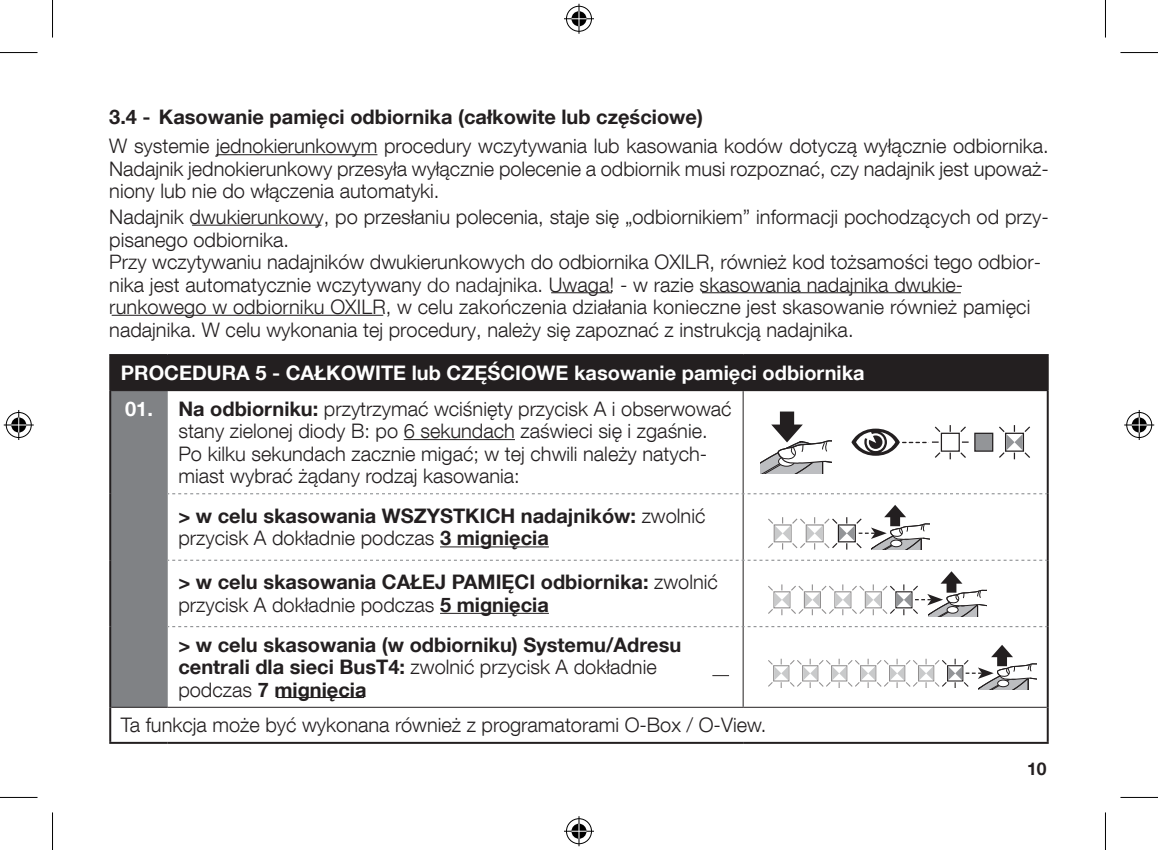
<style>
.page{position:relative;width:1158px;height:850px;background:#fff}
.page>*{position:absolute;margin:0;border:0;box-sizing:border-box;transform-origin:0 0}
.t1{font:300 20px/22.5px "Helvetica Neue LT Com";color:#231f20}
.t2{font:700 20px/22.5px "Helvetica Neue LT Com";color:#231f20}
.t3{font:700 20px "Helvetica Neue LT Com";color:#fff}
.t4{font:700 17.5px "Helvetica Neue LT Com";color:#231f20}
.s1{font-family:"Helvetica Neue LT Pro"}
.s2{font-weight:700;color:#fff}
.s3{font-weight:700}
.s4{font-weight:300}
</style>
<div class="page">
<hr style="left:216px;top:154px;width:161px;height:1px;background:#231f20">
<hr style="left:112px;top:314px;width:271px;height:1px;background:#231f20">
<hr style="left:702px;top:292px;width:258px;height:1px;background:#231f20">
<hr style="left:551px;top:292px;width:61px;height:1px;background:#231f20">
<hr style="left:192px;top:224px;width:129px;height:1px;background:#231f20">
<div style="left:110px;top:355px;width:937px;height:35px;background:#231f20"></div>
<hr style="left:109px;top:354px;width:59px;height:2px;background:#231f20">
<hr style="left:109px;top:356px;width:2px;height:34px;background:#231f20">
<hr style="left:168px;top:354px;width:575px;height:2px;background:#231f20">
<hr style="left:743px;top:354px;width:305px;height:2px;background:#231f20">
<hr style="left:1046px;top:356px;width:2px;height:34px;background:#231f20">
<hr style="left:109px;top:390px;width:2px;height:103px;background:#231f20">
<hr style="left:1046px;top:390px;width:2px;height:103px;background:#231f20">
<hr style="left:109px;top:493px;width:2px;height:67px;background:#231f20">
<hr style="left:1046px;top:493px;width:2px;height:67px;background:#231f20">
<hr style="left:109px;top:560px;width:2px;height:66px;background:#231f20">
<hr style="left:1046px;top:560px;width:2px;height:66px;background:#231f20">
<hr style="left:109px;top:626px;width:2px;height:81px;background:#231f20">
<hr style="left:1046px;top:626px;width:2px;height:81px;background:#231f20">
<hr style="left:109px;top:707px;width:2px;height:34px;background:#231f20">
<hr style="left:1046px;top:707px;width:2px;height:34px;background:#231f20">
<hr style="left:109px;top:741px;width:59px;height:2px;background:#231f20">
<hr style="left:168px;top:741px;width:575px;height:2px;background:#231f20">
<hr style="left:743px;top:741px;width:305px;height:2px;background:#231f20">
<svg style="left:110px;top:390px;width:936px;height:317px"></svg>
<hr style="left:0;top:52px;width:38px;height:1px;background:#000">
<hr style="left:1120px;top:52px;width:37px;height:1px;background:#000">
<hr style="left:0;top:796px;width:38px;height:1px;background:#000">
<hr style="left:1120px;top:796px;width:37px;height:1px;background:#000">
<hr style="left:52px;top:0;width:1px;height:38px;background:#000">
<hr style="left:52px;top:812px;width:1px;height:37px;background:#000">
<hr style="left:1104px;top:0;width:1px;height:38px;background:#000">
<hr style="left:1104px;top:812px;width:1px;height:37px;background:#000">
<div style="left:565px;top:5px;width:28px;height:28px;border:3px solid #fff;border-radius:50%"></div>
<hr style="left:564px;top:17px;width:30px;height:3px;background:#fff">
<hr style="left:577px;top:4px;width:3px;height:30px;background:#fff">
<div style="left:570px;top:10px;width:18px;height:18px;border:3px solid #fff;border-radius:50%"></div>
<div style="left:566px;top:6px;width:25px;height:26px;border:1px solid #000;border-radius:50%"></div>
<hr style="left:564px;top:18px;width:30px;height:1px;background:#000">
<hr style="left:578px;top:4px;width:1px;height:30px;background:#000">
<svg style="left:571px;top:11px;width:15px;height:15px"></svg>
<div style="left:565px;top:816px;width:28px;height:28px;border:3px solid #fff;border-radius:50%"></div>
<hr style="left:564px;top:829px;width:30px;height:3px;background:#fff">
<hr style="left:577px;top:815px;width:3px;height:30px;background:#fff">
<div style="left:570px;top:821px;width:18px;height:18px;border:3px solid #fff;border-radius:50%"></div>
<div style="left:566px;top:818px;width:25px;height:25px;border:1px solid #000;border-radius:50%"></div>
<hr style="left:564px;top:830px;width:30px;height:1px;background:#000">
<hr style="left:578px;top:815px;width:1px;height:30px;background:#000">
<svg style="left:571px;top:823px;width:15px;height:15px"></svg>
<div style="left:5px;top:410px;width:28px;height:29px;border:3px solid #fff;border-radius:50%"></div>
<hr style="left:4px;top:423px;width:30px;height:3px;background:#fff">
<hr style="left:17px;top:410px;width:3px;height:30px;background:#fff">
<div style="left:10px;top:415px;width:18px;height:19px;border:3px solid #fff;border-radius:50%"></div>
<div style="left:6px;top:412px;width:26px;height:25px;border:1px solid #000;border-radius:50%"></div>
<hr style="left:4px;top:424px;width:30px;height:1px;background:#000">
<hr style="left:18px;top:410px;width:1px;height:30px;background:#000">
<svg style="left:11px;top:417px;width:15px;height:15px"></svg>
<div style="left:1125px;top:410px;width:28px;height:29px;border:3px solid #fff;border-radius:50%"></div>
<hr style="left:1124px;top:423px;width:30px;height:3px;background:#fff">
<hr style="left:1137px;top:410px;width:3px;height:30px;background:#fff">
<div style="left:1130px;top:415px;width:18px;height:19px;border:3px solid #fff;border-radius:50%"></div>
<div style="left:1126px;top:412px;width:25px;height:25px;border:1px solid #000;border-radius:50%"></div>
<hr style="left:1124px;top:424px;width:30px;height:1px;background:#000">
<hr style="left:1138px;top:410px;width:1px;height:30px;background:#000">
<svg style="left:1131px;top:417px;width:15px;height:15px"></svg>
<p class="t2" style="left:109px;top:105px;width:595px">3.4 - Kasowanie pamięci odbiornika (całkowite lub częściowe)</p>
<p class="t1" style="left:109px;top:134px;width:941px;text-align:justify">W systemie jednokierunkowym procedury wczytywania lub kasowania kodów dotyczą wyłącznie odbiornika.<br>Nadajnik jednokierunkowy przesyła wyłącznie polecenie a odbiornik musi rozpoznać, czy nadajnik jest upoważ&shy;niony lub nie do włączenia automatyki.</p>
<p class="t1" style="left:109px;top:205px;width:941px">Nadajnik dwukierunkowy, po przesłaniu polecenia, staje się „odbiornikiem” informacji pochodzących od przy&shy;pisanego odbiornika.<br><span class="s1">Przy</span> wczytywani<span class="s1">u</span> nadajników dwukierunkowych do odbiornika OXILR, również kod tożsamości tego odbior&shy;nika jest automatycznie wczytywany <span class="s1">do nadajnika</span>. Uwaga! - w razie skasowania nadajnika dwukie&shy;runkowego w odbiorniku OXILR, w celu zakończenia działania konieczne jest skasowanie również pamięci nadajnika. W celu wykonania tej procedury, należy się zapoznać z instrukcją nadajnika.</p>
<p class="t3" style="left:121px;top:360px;width:745px">PROCEDURA 5 - CAŁKOWITE lub CZĘŚCIOWE kasowanie pamięci odbiornika</p>
<p class="t1" style="left:178px;top:396px;width:555px;text-indent:-53px"><span class="s2">01.</span> <span class="s3">Na odbiorniku:</span> przytrzymać wciśnięty przycisk A i obserwować stany zielonej diody B: po 6 sekundach zaświeci się i zgaśnie.<br>Po kilku sekundach zacznie migać; w tej chwili należy natych&shy;miast wybrać żądany rodzaj kasowania:</p>
<p class="t2" style="left:178px;top:503px;width:528px">&gt; w celu skasowania WSZYSTKICH nadajników: <span class="s4">zwolnić przycisk A dokładnie podczas</span> 3 mignięcia</p>
<p class="t2" style="left:178px;top:570px;width:541px">&gt; w celu skasowania CAŁEJ PAMIĘCI odbiornika: <span class="s4">zwolnić przycisk A dokładnie podczas</span> 5 mignięcia</p>
<p class="t2" style="left:178px;top:632px;width:504px">&gt; w celu skasowania (w odbiorniku) <span class="s1">Systemu</span>/Adresu centrali dla sieci BusT4: <span class="s4">zwolnić przycisk A dokładnie podczas</span> 7 mignięcia</p>
<p class="t1" style="left:121px;top:713px;width:647px">Ta funkcja może być wykonana również z programatorami O-Box / O-View.</p>
<p class="t4" style="left:1026px;top:757px;width:21px">10</p>
</div>
